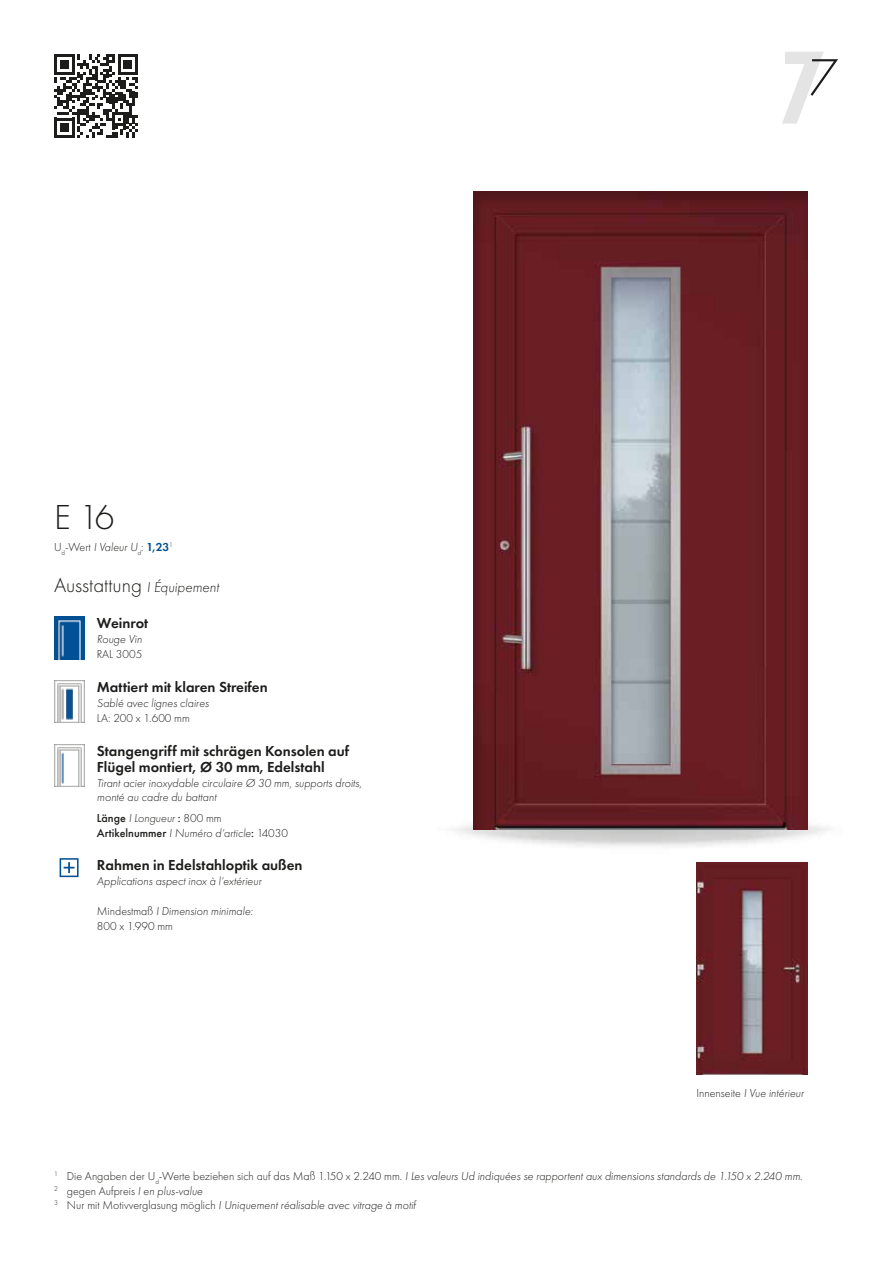
<style>
.page{position:relative;width:893px;height:1263px;background:#fff}
.page>*{position:absolute;margin:0;border:0;box-sizing:border-box;transform-origin:0 0}
.t1{font:700 108px "Futura PT Cond";color:#1d1d1b}
.t2{font:300 36px "Futura PT";color:#1d1d1b}
.t3{font:300 21px "Futura PT";color:#1d1d1b}
.t4{font:600 15px/16.5px "Futura PT";color:#1d1d1b}
.t5{font:italic 300 12px/14.4px "Futura PT";color:#1d1d1b}
.t6{font:300 12px/15px "Futura PT";color:#1d1d1b}
.s1{font-style:normal}
.s2{font-weight:600;font-style:normal;color:#005095}
.s3{font-style:italic;font-size:15px}
.s4{font-weight:500;font-style:normal}
.s5{font-style:italic}
</style>
<div class="page">
<img style="left:453px;top:824px;width:376px;height:23px">
<img style="left:696px;top:862px;width:112px;height:212px">
<img style="left:54px;top:617px;width:30px;height:42px">
<img style="left:54px;top:744px;width:30px;height:43px">
<svg style="left:60px;top:858px;width:19px;height:19px"></svg>
<img style="left:54px;top:680px;width:30px;height:43px">
<svg style="left:54px;top:54px;width:84px;height:84px"></svg>
<div style="left:472px;top:190px;width:336px;height:639px;background:#1d1d1b;opacity:.25"></div>
<h2 class="t2" style="left:54px;top:497px;width:62px">E 16</h2>
<p class="t5" style="left:54px;top:539px;width:120px"><span class="s1">U</span><sub>d</sub><span class="s1">-Wert</span> I Valeur U<sub>d</sub><span class="s1">:</span> <span class="s2">1,23</span><sup>1</sup></p>
<h3 class="t3" style="left:54px;top:573px;width:167px">Ausstattung <span class="s3">I Équipement</span></h3>
<p class="t4" style="left:97px;top:615px;width:53px">Weinrot</p>
<p class="t5" style="left:97px;top:632px;width:47px">Rouge Vin</p>
<p class="t6" style="left:97px;top:647px;width:47px">RAL 3005</p>
<p class="t4" style="left:97px;top:678px;width:172px">Mattiert mit klaren Streifen</p>
<p class="t5" style="left:97px;top:696px;width:114px">Sablé avec lignes claires</p>
<p class="t6" style="left:97px;top:710px;width:95px">LA: 200 x 1.600 mm</p>
<p class="t4" style="left:97px;top:742px;width:254px">Stangengriff mit schrägen Konsolen auf<br>Flügel montiert, Ø 30 mm, Edelstahl</p>
<p class="t5" style="left:97px;top:776px;width:266px;line-height:13.5px">Tirant acier inoxydable circulaire Ø 30 mm, supports droits, monté au cadre du battant</p>
<p class="t5" style="left:97px;top:810px;width:193px;line-height:15px"><span class="s4">Länge</span> I Longueur <span class="s4">:</span> <span class="s1">800 mm<br></span><span class="s4">Artikelnummer</span> I Numéro d‘article<span class="s4">:</span> <span class="s1">14030</span></p>
<p class="t4" style="left:97px;top:856px;width:207px">Rahmen in Edelstahloptik außen</p>
<p class="t5" style="left:97px;top:873px;width:166px">Applications aspect inox à l‘extérieur</p>
<p class="t6" style="left:97px;top:903px;width:158px">Mindestmaß <span class="s5">I Dimension minimale:<br></span>800 x 1.990 mm</p>
<h1 class="t1" style="left:779px;top:25px;width:61px">7<sup>7</sup></h1>
<p class="t5" style="left:696px;top:1085px;width:109px"><span class="s1">Innenseite</span> I Vue intérieur</p>
<p class="t5" style="left:54px;top:1169px;width:750px"><sup>1</sup> <span class="s1">Die Angaben der U</span><sub>d</sub><span class="s1">-Werte beziehen sich auf das Maß 1.150 x 2.240 mm.</span> I Les valeurs Ud indiquées se rapportent aux dimensions standards de 1.150 x 2.240 mm.<br><sup>2</sup> <span class="s1">gegen Aufpreis</span> I en plus-value<br><sup>3</sup> <span class="s1">Nur mit Motivverglasung möglich</span> I Uniquement réalisable avec vitrage à motif</p>
</div>
